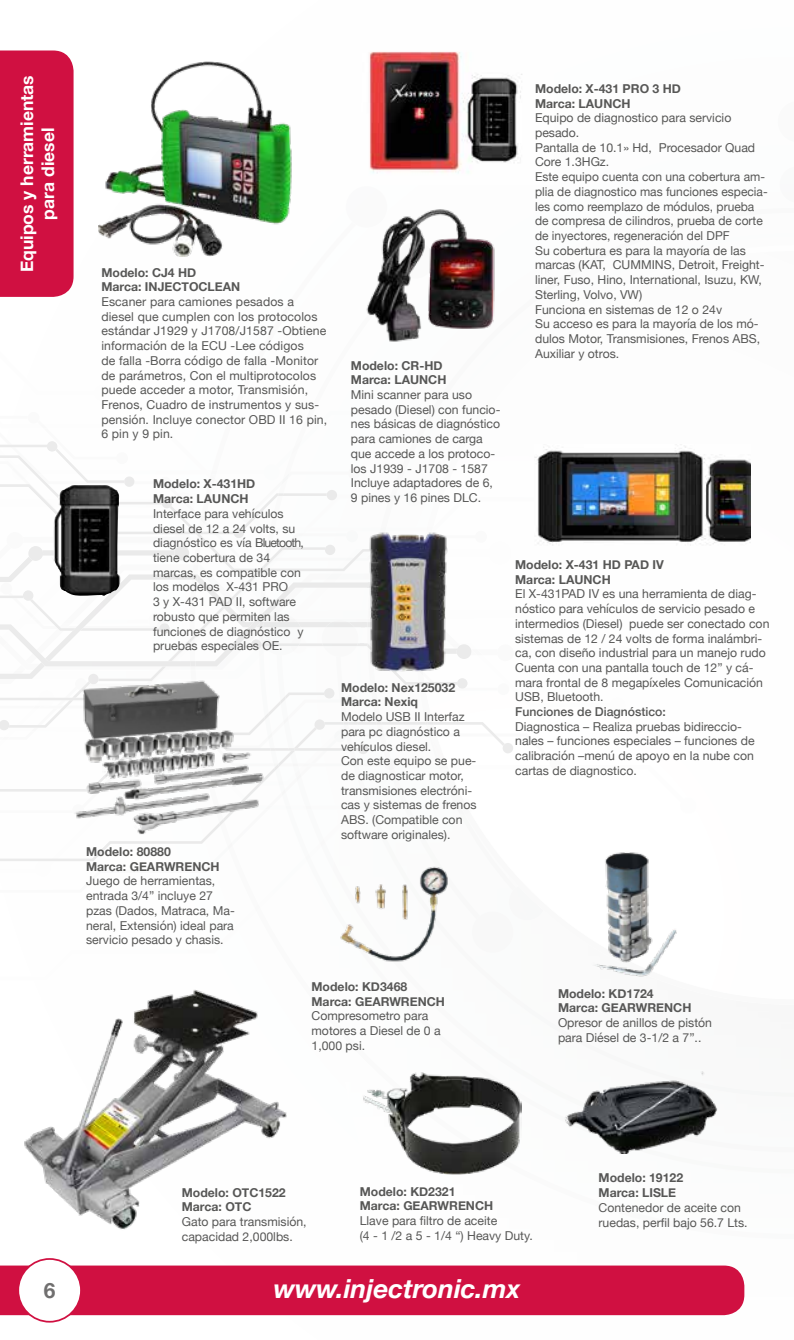
<style>
.page{position:relative;width:794px;height:1340px;background:#fff}
.page>*{position:absolute;margin:0;border:0;box-sizing:border-box;transform-origin:0 0}
.t1{font:italic 700 26.25px "Helvetica Neue";color:#fff}
.t2{font:700 21px "Helvetica Neue";color:#706f6f}
.t3{font:700 17.5px/21px "Helvetica Neue";color:#fff;text-align:center}
.t4{font:12.25px/14.7px "Helvetica Neue";color:#575756}
.t5{font:700 12.25px/14.7px "Helvetica Neue";color:#575756}
.t6{font:500 12.25px "Helvetica Neue";color:#575756}
</style>
<div class="page">
<svg style="left:0;top:441px;width:513px;height:420px"></svg>
<div style="left:0;top:50px;width:74px;height:247px;background:#d01041"></div>
<div style="left:0;top:1265px;width:744px;height:50px;background:#d01041"></div>
<div style="left:18px;top:1258px;width:63px;height:63px;background:#fff;border-radius:50%"></div>
<div style="left:17px;top:1258px;width:65px;height:64px;border:2px solid #d01041;border-radius:50%"></div>
<img style="left:338px;top:519px;width:140px;height:162px">
<img style="left:534px;top:446px;width:216px;height:100px">
<img style="left:369px;top:51px;width:153px;height:122px">
<img style="left:24px;top:989px;width:263px;height:241px">
<img style="left:56px;top:675px;width:214px;height:168px">
<img style="left:565px;top:1071px;width:153px;height:82px">
<img style="left:363px;top:1072px;width:159px;height:102px">
<img style="left:329px;top:850px;width:128px;height:112px">
<img style="left:594px;top:852px;width:83px;height:125px">
<img style="left:366px;top:209px;width:129px;height:133px">
<img style="left:51px;top:485px;width:73px;height:114px">
<img style="left:99px;top:61px;width:193px;height:195px">
<h3 class="t3" style="left:17px;top:272px;width:198px;rotate:-90deg">Equipos y herramientas para diesel</h3>
<p class="t5" style="left:101px;top:265px;width:140px">Modelo: CJ4 HD<br>Marca: INJECTOCLEAN</p>
<p class="t4" style="left:101px;top:295px;width:227px">Escaner para camiones pesados a diesel que cumplen con los protocolos estándar J1929 y J1708/J1587 -Obtiene información de la ECU -Lee códigos<br>de falla -Borra código de falla -Monitor de parámetros, Con el multiprotocolos puede acceder a motor, Transmisión, Frenos, Cuadro de instrumentos y sus&shy;pensión. Incluye conector OBD II 16 pin, 6 pin y 9 pin.</p>
<p class="t5" style="left:153px;top:477px;width:104px">Modelo: X-431HD<br>Marca: LAUNCH</p>
<p class="t4" style="left:153px;top:507px;width:152px">Interface para vehículos diesel de 12 a 24 volts, su diagnóstico es vía Bluetooth, tiene cobertura de 34 marcas, es compatible con los modelos X-431 PRO<br>3 y X-431 PAD II, software robusto que permiten las funciones de diagnóstico y pruebas especiales OE.</p>
<p class="t5" style="left:86px;top:844px;width:135px">Modelo: 80880<br>Marca: GEARWRENCH</p>
<p class="t4" style="left:86px;top:874px;width:150px">Juego de herramientas, entrada 3/4” incluye 27 pzas (Dados, Matraca, Ma&shy;neral, Extensión) ideal para servicio pesado y chasis.</p>
<p class="t5" style="left:351px;top:358px;width:97px">Modelo: CR-HD<br>Marca: LAUNCH</p>
<p class="t4" style="left:351px;top:388px;width:151px">Mini scanner para uso pesado (Diesel) con funcio&shy;nes básicas de diagnóstico para camiones de carga que accede a los protoco&shy;los J1939 - J1708 - 1587<br>Incluye adaptadores de 6,<br>9 pines y 16 pines DLC.</p>
<p class="t5" style="left:341px;top:680px;width:116px">Modelo: Nex125032<br>Marca: Nexiq</p>
<p class="t4" style="left:341px;top:710px;width:137px">Modelo USB II Interfaz para pc diagnóstico a vehículos diesel.<br>Con este equipo se pue&shy;de diagnosticar motor, transmisiones electróni&shy;cas y sistemas de frenos<br>ABS. (Compatible con software originales).</p>
<p class="t5" style="left:311px;top:979px;width:135px">Modelo: KD3468<br>Marca: GEARWRENCH</p>
<p class="t4" style="left:311px;top:1009px;width:131px">Compresometro para motores a Diesel de 0 a<br>1,000 psi.</p>
<p class="t5" style="left:535px;top:82px;width:147px">Modelo: X-431 PRO 3 HD<br>Marca: LAUNCH</p>
<p class="t4" style="left:535px;top:111px;width:234px">Equipo de diagnostico para servicio pesado.<br>Pantalla de 10.1» Hd, Procesador Quad Core 1.3HGz.<br>Este equipo cuenta con una cobertura am&shy;plia de diagnostico mas funciones especia&shy;les como reemplazo de módulos, prueba de compresa de cilindros, prueba de corte de inyectores, regeneración del DPF<br>Su cobertura es para la mayoría de las marcas (KAT, CUMMINS, Detroit, Freight&shy;liner, Fuso, Hino, International, Isuzu, KW, Sterling, Volvo, VW)<br>Funciona en sistemas de 12 o 24v<br>Su acceso es para la mayoría de los mó&shy;dulos Motor, Transmisiones, Frenos ABS, Auxiliar y otros.</p>
<p class="t5" style="left:515px;top:557px;width:150px">Modelo: X-431 HD PAD IV<br>Marca: LAUNCH</p>
<p class="t4" style="left:515px;top:587px;width:256px">El X-431PAD IV es una herramienta de diag&shy;nóstico para vehículos de servicio pesado e intermedios (Diesel) puede ser conectado con sistemas de 12 / 24 volts de forma inalámbri&shy;ca, con diseño industrial para un manejo rudo Cuenta con una pantalla touch de 12” y cá&shy;mara frontal de 8 megapíxeles Comunicación USB, Bluetooth.</p>
<p class="t6" style="left:515px;top:702px;width:152px">Funciones de Diagnóstico:</p>
<p class="t4" style="left:515px;top:719px;width:241px">Diagnostica – Realiza pruebas bidireccio&shy;nales – funciones especiales – funciones de calibración –menú de apoyo en la nube con cartas de diagnostico.</p>
<p class="t5" style="left:558px;top:986px;width:135px">Modelo: KD1724<br>Marca: GEARWRENCH</p>
<p class="t4" style="left:558px;top:1016px;width:156px">Opresor de anillos de pistón para Diésel de 3-1/2 a 7”..</p>
<h2 class="t2" style="left:44px;top:1274px;width:13px">6</h2>
<p class="t5" style="left:182px;top:1185px;width:105px">Modelo: OTC1522<br>Marca: OTC</p>
<p class="t4" style="left:182px;top:1215px;width:126px">Gato para transmisión, capacidad 2,000lbs.</p>
<p class="t5" style="left:360px;top:1184px;width:135px">Modelo: KD2321<br>Marca: GEARWRENCH</p>
<p class="t4" style="left:360px;top:1213px;width:174px">Llave para filtro de aceite<br>(4 - 1 /2 a 5 - 1/4 “) Heavy Duty.</p>
<h1 class="t1" style="left:274px;top:1268px;width:248px">www.injectronic.mx</h1>
<p class="t5" style="left:598px;top:1171px;width:86px">Modelo: 19122<br>Marca: LISLE</p>
<p class="t4" style="left:598px;top:1200px;width:151px">Contenedor de aceite con ruedas, perfil bajo 56.7 Lts.</p>
</div>
